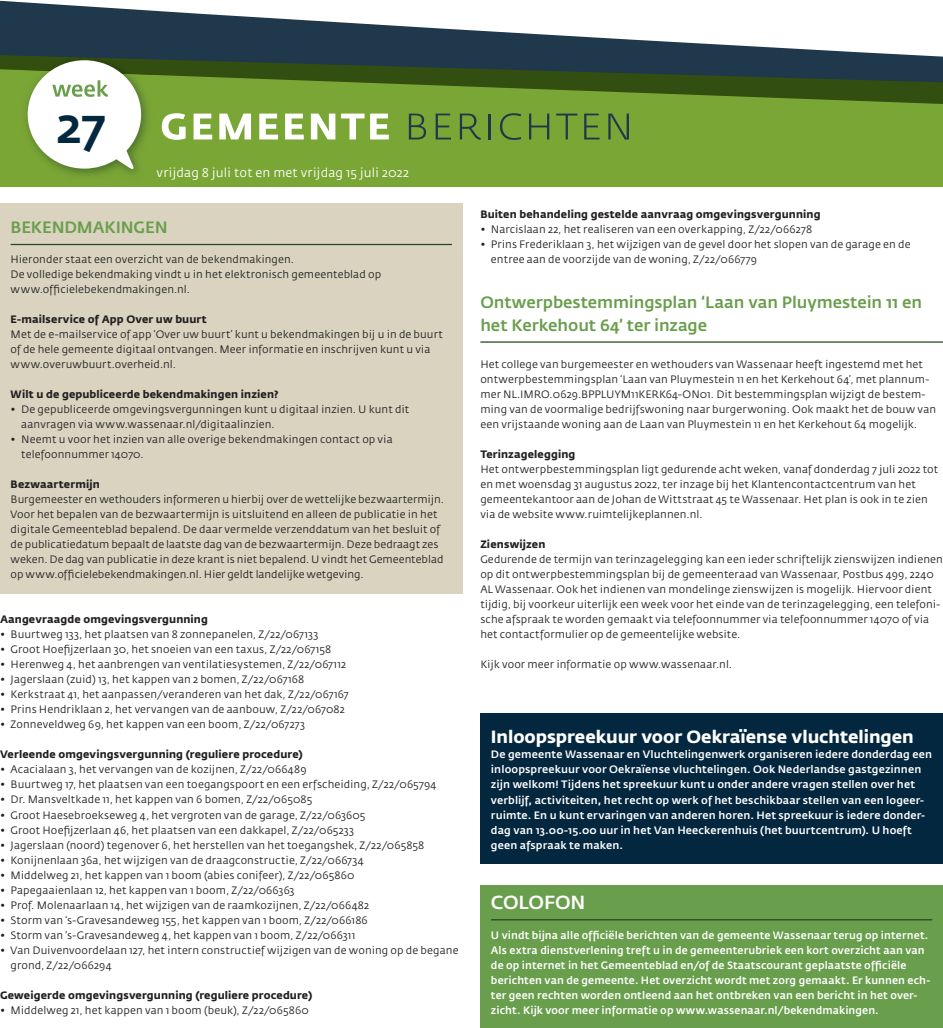
<style>
.page{position:relative;width:943px;height:1028px;background:#fff}
.page>*{position:absolute;margin:0;border:0;box-sizing:border-box;transform-origin:0 0}
.t1{font:500 49.75px "KWF Fedra Sans";color:#03273f}
.t2{font:500 18.75px "KWF Fedra Sans";letter-spacing:-.005em;color:#fff}
.t3{font:700 17.5px "KWF Fedra Sans";letter-spacing:-.005em;color:#fff}
.t4{font:500 16.25px/22.5px "KWF Fedra Sans";letter-spacing:-.005em;color:#699e4c}
.t5{font:12.5px "KWF Fedra Sans";letter-spacing:.005em;color:#fff}
.t6{font:10.62px/15px "KWF Fedra Sans";letter-spacing:.01em;color:#231f20}
.t7{font:500 10.62px/15px "KWF Fedra Sans";letter-spacing:.01em;color:#fff}
.t8{font:700 10.62px "KWF Fedra Sans";letter-spacing:.015em;color:#231f20}
</style>
<div class="page">
<svg style="left:0;top:0;width:911px;height:55px"></svg>
<svg style="left:0;top:55px;width:943px;height:14px;background:#233b41"></svg>
<svg style="left:0;top:69px;width:943px;height:118px;background:#6c9430"></svg>
<svg style="left:162px;top:113px;width:24px;height:27px"></svg>
<svg style="left:193px;top:114px;width:19px;height:25px"></svg>
<svg style="left:219px;top:114px;width:32px;height:25px"></svg>
<svg style="left:259px;top:114px;width:19px;height:25px"></svg>
<svg style="left:285px;top:114px;width:19px;height:25px"></svg>
<svg style="left:311px;top:114px;width:24px;height:25px"></svg>
<svg style="left:341px;top:114px;width:23px;height:25px"></svg>
<svg style="left:370px;top:114px;width:19px;height:25px"></svg>
<svg style="left:409px;top:114px;width:17px;height:25px"></svg>
<svg style="left:435px;top:114px;width:16px;height:25px"></svg>
<svg style="left:460px;top:114px;width:21px;height:26px"></svg>
<hr style="left:488px;top:114px;width:3px;height:25px;background:#20384b">
<svg style="left:500px;top:113px;width:21px;height:27px"></svg>
<svg style="left:529px;top:114px;width:20px;height:25px"></svg>
<svg style="left:556px;top:114px;width:21px;height:25px"></svg>
<svg style="left:584px;top:114px;width:15px;height:25px"></svg>
<svg style="left:608px;top:114px;width:21px;height:25px"></svg>
<img style="left:19px;top:51px;width:137px;height:5px">
<img style="left:19px;top:56px;width:137px;height:14px">
<img style="left:19px;top:70px;width:137px;height:113px">
<img style="left:24px;top:57px;width:130px;height:18px">
<div style="left:0;top:203px;width:462px;height:390px;background:#d9d3c0"></div>
<hr style="left:11px;top:244px;width:441px;height:1px;background:#254820">
<div style="left:480px;top:885px;width:463px;height:143px;background:#699e4c"></div>
<hr style="left:491px;top:919px;width:441px;height:1px;background:#254820">
<svg style="left:28px;top:60px;width:113px;height:109px"></svg>
<hr style="left:480px;top:341px;width:463px;height:2px;background:#254820">
<div style="left:480px;top:713px;width:463px;height:150px;background:#03273f"></div>
<h1 class="t1" style="left:56px;top:97px;width:52px">27</h1>
<p class="t5" style="left:156px;top:166px;width:254px">vrijdag 8 juli tot en met vrijdag 15 juli 2022</p>
<h3 class="t4" style="left:11px;top:217px;width:158px">BEKENDMAKINGEN</h3>
<p class="t6" style="left:11px;top:252px;width:372px">Hieronder staat een overzicht van de bekendmakingen.<br>De volledige bekend making vindt u in het elektronisch gemeenteblad op www.officielebekendmakingen.nl.</p>
<p class="t8" style="left:11px;top:313px;width:198px">E-mailservice of App Over uw buurt</p>
<p class="t6" style="left:11px;top:327px;width:434px">Met de e-mailservice of app ‘Over uw buurt’ kunt u bekendmakingen bij u in de buurt of de hele gemeente digitaal ontvangen. Meer informatie en inschrijven kunt u via www.overuwbuurt.overheid.nl.</p>
<p class="t8" style="left:11px;top:388px;width:269px">Wilt u de gepubliceerde bekendmakingen inzien?</p>
<p class="t6" style="left:21px;top:402px;width:389px;text-indent:-11px">• De gepubliceerde omgevingsvergunningen kunt u digitaal inzien. U kunt dit aanvragen via www.wassenaar.nl/digitaalinzien.</p>
<p class="t6" style="left:21px;top:432px;width:373px;text-indent:-11px">• Neemt u voor het inzien van alle overige bekendmakingen contact op via telefoonnummer 14070.</p>
<p class="t8" style="left:11px;top:478px;width:91px">Bezwaartermijn</p>
<p class="t6" style="left:11px;top:492px;width:435px">Burgemeester en wethouders informeren u hierbij over de wettelijke bezwaar termijn.<br>Voor het bepalen van de bezwaartermijn is uitsluitend en alleen de publicatie in het digitale Gemeenteblad bepalend. De daar vermelde verzenddatum van het besluit of de publicatiedatum bepaalt de laatste dag van de bezwaartermijn. Deze bedraagt zes weken. De dag van publicatie in deze krant is niet bepalend. U vindt het Gemeenteblad op www.officielebekendmakingen.nl. Hier geldt landelijke wetgeving.</p>
<p class="t8" style="left:0;top:613px;width:209px">Aangevraagde omgevingsvergunning</p>
<p class="t6" style="left:0;top:627px;width:320px">• Buurtweg 133, het plaatsen van 8 zonnepanelen, Z/22/067133</p>
<p class="t6" style="left:0;top:642px;width:333px">• Groot Hoefijzerlaan 30, het snoeien van een taxus, Z/22/067158</p>
<p class="t6" style="left:0;top:657px;width:347px">• Herenweg 4, het aanbrengen van ventilatiesystemen, Z/22/067112</p>
<p class="t6" style="left:0;top:672px;width:306px">• Jagerslaan (zuid) 13, het kappen van 2 bomen, Z/22/067168</p>
<p class="t6" style="left:0;top:687px;width:350px">• Kerkstraat 41, het aanpassen/veranderen van het dak, Z/22/067167</p>
<p class="t6" style="left:0;top:702px;width:346px">• Prins Hendriklaan 2, het vervangen van de aanbouw, Z/22/067082</p>
<p class="t6" style="left:0;top:717px;width:306px">• Zonneveldweg 69, het kappen van een boom, Z/22/067273</p>
<p class="t8" style="left:0;top:748px;width:304px">Verleende omgevingsvergunning (reguliere procedure)</p>
<p class="t6" style="left:0;top:762px;width:308px">• Acacialaan 3, het vervangen van de kozijnen, Z/22/066489</p>
<p class="t6" style="left:0;top:777px;width:438px">• Buurtweg 17, het plaatsen van een toegangspoort en een erfscheiding, Z/22/065794</p>
<p class="t6" style="left:0;top:792px;width:314px">• Dr. Mansveltkade 11, het kappen van 6 bomen, Z/22/065085</p>
<p class="t6" style="left:0;top:807px;width:367px">• Groot Haesebroekseweg 4, het vergroten van de garage, Z/22/063605</p>
<p class="t6" style="left:0;top:822px;width:355px">• Groot Hoefijzerlaan 46, het plaatsen van een dakkapel, Z/22/065233</p>
<p class="t6" style="left:0;top:837px;width:426px">• Jagerslaan (noord) tegenover 6, het herstellen van het toegangshek, Z/22/065858</p>
<p class="t6" style="left:0;top:852px;width:365px">• Konijnenlaan 36a, het wijzigen van de draagconstructie, Z/22/066734</p>
<p class="t6" style="left:0;top:867px;width:356px">• Middelweg 21, het kappen van 1 boom (abies conifeer), Z/22/065860</p>
<p class="t6" style="left:0;top:882px;width:296px">• Papegaaienlaan 12, het kappen van 1 boom, Z/22/066363</p>
<p class="t6" style="left:0;top:897px;width:370px">• Prof. Molenaarlaan 14, het wijzigen van de raamkozijnen, Z/22/066482</p>
<p class="t6" style="left:0;top:912px;width:369px">• Storm van ‘s-Gravesandeweg 155, het kappen van 1 boom, Z/22/066186</p>
<p class="t6" style="left:0;top:927px;width:357px">• Storm van ‘s-Gravesandeweg 4, het kappen van 1 boom, Z/22/066311</p>
<p class="t6" style="left:11px;top:942px;width:449px;text-indent:-11px">• Van Duivenvoordelaan 127, het intern constructief wijzigen van de woning op de begane grond, Z/22/066294</p>
<p class="t8" style="left:0;top:988px;width:314px">Geweigerde omgevingsvergunning (reguliere procedure)</p>
<p class="t6" style="left:0;top:1002px;width:310px">• Middelweg 21, het kappen van 1 boom (beuk), Z/22/065860</p>
<p class="t8" style="left:480px;top:208px;width:341px">Buiten behandeling gestelde aanvraag omgevingsvergunning</p>
<p class="t6" style="left:480px;top:222px;width:333px">• Narcislaan 22, het realiseren van een overkapping, Z/22/066278</p>
<p class="t6" style="left:491px;top:237px;width:421px;text-indent:-11px">• Prins Frederiklaan 3, het wijzigen van de gevel door het slopen van de garage en de entree aan de voorzijde van de woning, Z/22/066779</p>
<h3 class="t4" style="left:480px;top:292px;width:443px">Ontwerpbestemmingsplan ‘Laan van Pluymestein 11 en het Kerkehout 64’ ter inzage</h3>
<p class="t6" style="left:480px;top:357px;width:457px">Het college van burgemeester en wethouders van Wassenaar heeft ingestemd met het ontwerpbestemmingsplan ‘Laan van Pluymestein 11 en het Kerkehout 64’, met plannum&shy;mer NL.IMRO.0629.BPPLUYM11KERK64-ON01. Dit bestemmingsplan wijzigt de bestem&shy;ming van de voormalige bedrijfswoning naar burgerwoning. Ook maakt het de bouw van een vrijstaande woning aan de Laan van Pluymestein 11 en het Kerkehout 64 mogelijk.</p>
<p class="t8" style="left:480px;top:448px;width:96px">Terinzagelegging</p>
<p class="t6" style="left:480px;top:462px;width:459px">Het ontwerpbestemmingsplan ligt gedurende acht weken, vanaf donderdag 7 juli 2022 tot en met woensdag 31 augustus 2022, ter inzage bij het Klantencontactcentrum van het gemeentekantoor aan de Johan de Wittstraat 45 te Wassenaar. Het plan is ook in te zien via de website www.ruimtelijkeplannen.nl.</p>
<p class="t8" style="left:480px;top:538px;width:67px">Zienswijzen</p>
<p class="t6" style="left:480px;top:552px;width:464px">Gedurende de termijn van terinzagelegging kan een ieder schriftelijk zienswijzen indienen op dit ontwerpbestemmingsplan bij de gemeenteraad van Wassenaar, Postbus 499, 2240<br>AL Wassenaar. Ook het indienen van mondelinge zienswijzen is mogelijk. Hiervoor dient tijdig, bij voorkeur uiterlijk een week voor het einde van de terinzagelegging, een telefoni&shy;sche afspraak te worden gemaakt via telefoonnummer via telefoonnummer 14070 of via het contactformulier op de gemeentelijke website.</p>
<p class="t6" style="left:480px;top:657px;width:253px">Kijk voor meer informatie op www.wassenaar.nl.</p>
<h3 class="t3" style="left:491px;top:726px;width:424px">Inloopspreekuur voor Oekraïense vluchtelingen</h3>
<p class="t7" style="left:491px;top:747px;width:442px">De gemeente Wassenaar en Vluchtelingenwerk organiseren iedere donderdag een inloopspreekuur voor Oekraïense vluchtelingen. Ook Nederlandse gastgezinnen zijn welkom! Tijdens het spreekuur kunt u onder andere vragen stellen over het verblijf, activiteiten, het recht op werk of het beschikbaar stellen van een logeer&shy;ruimte. En u kunt ervaringen van anderen horen. Het spreekuur is iedere donder&shy;dag van 13.00-15.00 uur in het Van Heeckerenhuis (het buurtcentrum). U hoeft geen afspraak te maken.</p>
<h2 class="t2" style="left:491px;top:891px;width:96px">COLOFON</h2>
<p class="t7" style="left:491px;top:927px;width:441px">U vindt bijna alle officiële berichten van de gemeente Wassenaar terug op internet.<br>Als extra dienstverlening treft u in de gemeenterubriek een kort overzicht aan van de op internet in het Gemeenteblad en/of de Staatscourant geplaatste officiële berichten van de gemeente. Het overzicht wordt met zorg gemaakt. Er kunnen ech&shy;ter geen rechten worden ontleend aan het ontbreken van een bericht in het over&shy;zicht. Kijk voor meer informatie op www.wassenaar.nl/bekendmakingen.</p>
</div>
